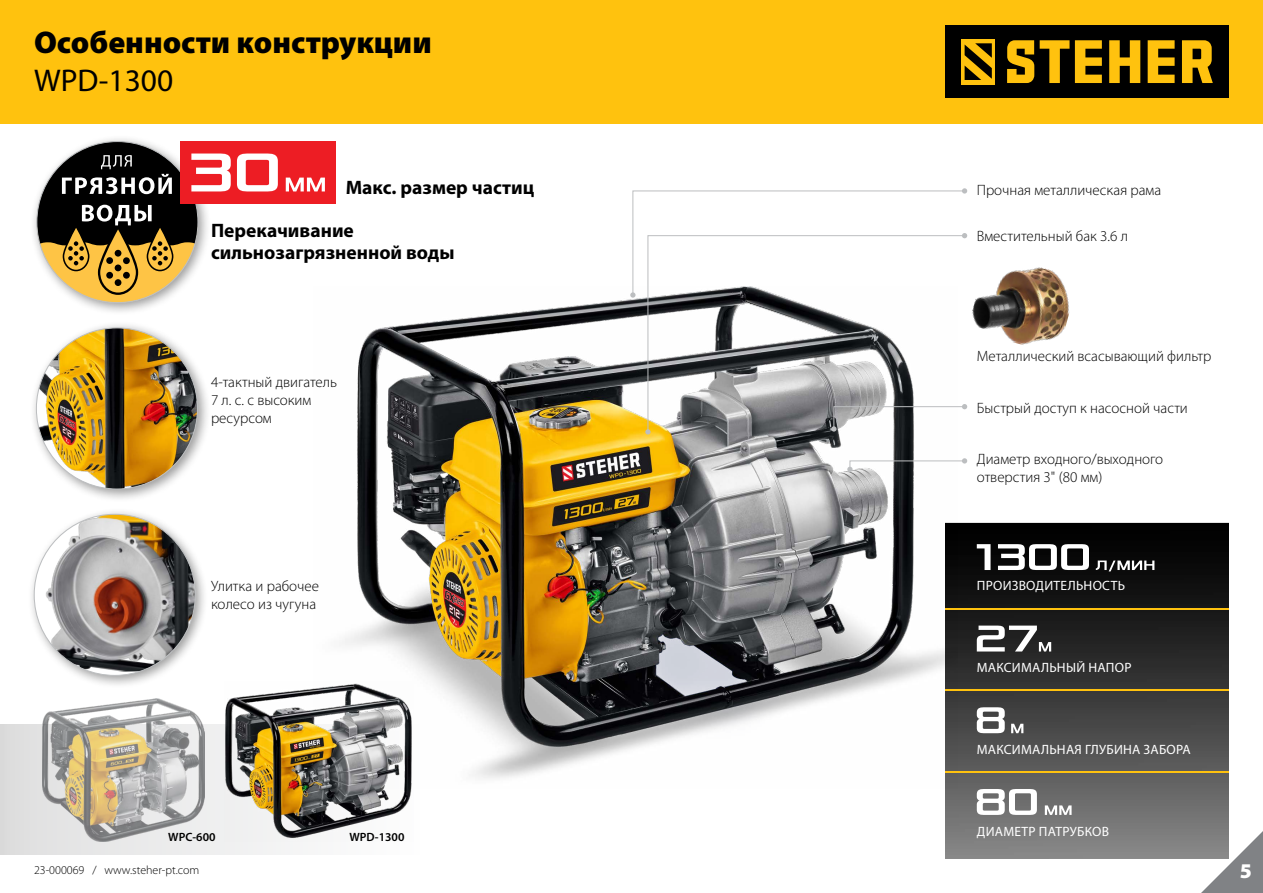
<style>
.page{position:relative;width:1263px;height:893px;background:#fff}
.page>*{position:absolute;margin:0;border:0;box-sizing:border-box;transform-origin:0 0}
.t1{font:900 31.5px "Myriad Pro";color:#000}
.t2{font:31.5px "Myriad Pro";color:#000}
.t3{font:900 21px "Myriad Pro";color:#fff}
.t4{font:700 19.5px/22.5px "Myriad Pro";color:#000}
.t5{font:300 15px/18px "Myriad Pro";color:#000}
.t6{font:13.5px "Myriad Pro";letter-spacing:.02em;color:#fff}
.t7{font:300 12px "Myriad Pro";color:#000}
.t8{font:600 12px "Myriad Pro";color:#000}
</style>
<div class="page">
<img style="left:342px;top:298px;width:603px;height:481px">
<div style="left:0;top:0;width:1263px;height:123px;background:#ffc20e"></div>
<div style="left:945px;top:25px;width:284px;height:73px;background:#000"></div>
<div style="left:961px;top:39px;width:34px;height:45px;background:#ffc20e"></div>
<svg style="left:964px;top:43px;width:28px;height:37px"></svg>
<svg style="left:1007px;top:40px;width:27px;height:43px"></svg>
<svg style="left:1040px;top:40px;width:29px;height:43px"></svg>
<svg style="left:1075px;top:40px;width:27px;height:43px"></svg>
<svg style="left:1109px;top:40px;width:31px;height:43px"></svg>
<svg style="left:1148px;top:40px;width:26px;height:43px"></svg>
<svg style="left:1182px;top:40px;width:31px;height:43px"></svg>
<div style="left:30px;top:134px;width:181px;height:182px;background:#000;opacity:.4"></div>
<svg style="left:37px;top:295px;width:161px;height:8px"></svg>
<div style="left:30px;top:321px;width:181px;height:181px;background:#000;opacity:.4"></div>
<img style="left:36px;top:328px;width:161px;height:161px;border-radius:81px">
<div style="left:27px;top:507px;width:182px;height:182px;background:#000;opacity:.4"></div>
<img style="left:34px;top:514px;width:161px;height:158px">
<svg style="left:1201px;top:831px;width:62px;height:62px"></svg>
<div style="left:0;top:724px;width:422px;height:131px;background:linear-gradient(to right,#dedede,#feffff)"></div>
<img style="left:43px;top:699px;width:162px;height:142px">
<img style="left:225px;top:681px;width:188px;height:160px">
<img style="left:945px;top:522px;width:284px;height:337px">
<svg style="left:977px;top:707px;width:28px;height:26px"></svg>
<svg style="left:1011px;top:724px;width:12px;height:9px"></svg>
<hr style="left:945px;top:608px;width:284px;height:1px;background:#ffc20e">
<hr style="left:945px;top:690px;width:284px;height:1px;background:#ffc20e">
<hr style="left:945px;top:771px;width:284px;height:2px;background:#ffc20e">
<div style="left:180px;top:141px;width:156px;height:63px;background:#ed1d24"></div>
<svg style="left:647px;top:298px;width:298px;height:134px"></svg>
<svg style="left:645px;top:429px;width:6px;height:6px"></svg>
<svg style="left:630px;top:188px;width:337px;height:110px"></svg>
<svg style="left:831px;top:404px;width:136px;height:28px"></svg>
<svg style="left:847px;top:458px;width:120px;height:14px"></svg>
<svg style="left:977px;top:544px;width:13px;height:26px"></svg>
<svg style="left:998px;top:544px;width:91px;height:26px"></svg>
<svg style="left:1096px;top:561px;width:58px;height:10px"></svg>
<svg style="left:977px;top:626px;width:74px;height:25px"></svg>
<svg style="left:977px;top:789px;width:60px;height:26px"></svg>
<svg style="left:1045px;top:805px;width:26px;height:10px"></svg>
<svg style="left:37px;top:142px;width:194px;height:153px"></svg>
<svg style="left:237px;top:154px;width:41px;height:37px"></svg>
<svg style="left:286px;top:178px;width:39px;height:13px"></svg>
<img style="left:972px;top:267px;width:98px;height:78px">
<h1 class="t1" style="left:34px;top:22px;width:399px">Особенности конструкции</h1>
<h1 class="t2" style="left:34px;top:61px;width:141px">WPD-1300</h1>
<h3 class="t4" style="left:346px;top:175px;width:190px">Макс. размер частиц</h3>
<h3 class="t4" style="left:211px;top:218px;width:245px">Перекачивание сильнозагрязненной воды</h3>
<p class="t5" style="left:211px;top:373px;width:128px">4-тактный двигатель<br>7 л. с. с высоким ресурсом</p>
<p class="t5" style="left:211px;top:577px;width:109px">Улитка и рабочее колесо из чугуна</p>
<p class="t8" style="left:168px;top:829px;width:49px">WPC-600</p>
<p class="t8" style="left:349px;top:829px;width:56px">WPD-1300</p>
<p class="t5" style="left:977px;top:181px;width:186px">Прочная металлическая рама</p>
<p class="t5" style="left:977px;top:227px;width:153px">Вместительный бак 3.6 л</p>
<p class="t5" style="left:977px;top:347px;width:236px">Металлический всасывающий фильтр</p>
<p class="t5" style="left:977px;top:399px;width:213px">Быстрый доступ к насосной части</p>
<p class="t5" style="left:977px;top:450px;width:188px">Диаметр входного/выходного отверстия 3" (80 мм)</p>
<p class="t6" style="left:977px;top:577px;width:150px">ПРОИЗВОДИТЕЛЬНОСТЬ</p>
<p class="t6" style="left:977px;top:659px;width:156px">МАКСИМАЛЬНЫЙ НАПОР</p>
<p class="t6" style="left:977px;top:741px;width:215px">МАКСИМАЛЬНАЯ ГЛУБИНА ЗАБОРА</p>
<p class="t6" style="left:977px;top:823px;width:134px">ДИАМЕТР ПАТРУБКОВ</p>
<p class="t7" style="left:34px;top:862px;width:167px">23-000069 / www.steher-pt.com</p>
<h2 class="t3" style="left:1240px;top:856px;width:14px">5</h2>
</div>
